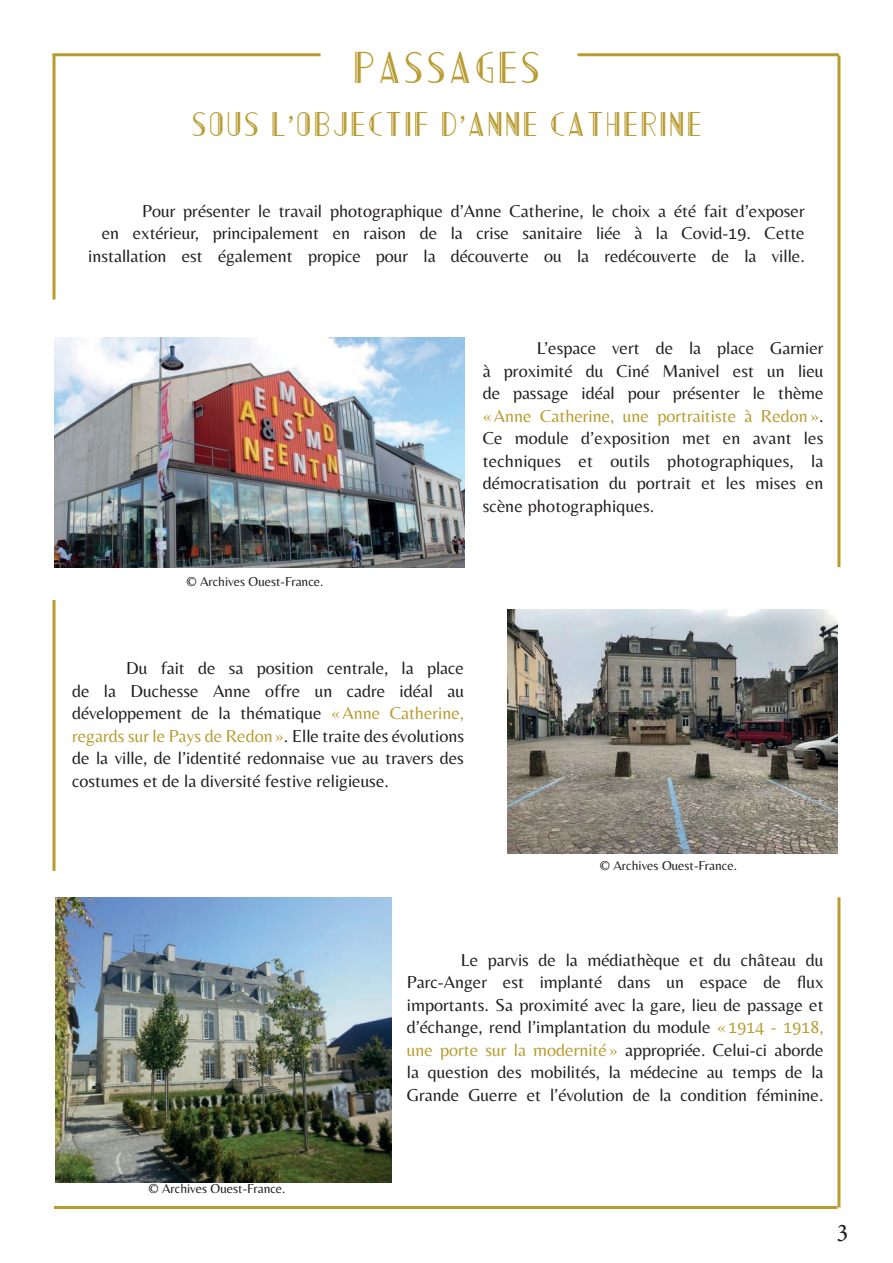
<style>
.page{position:relative;width:893px;height:1263px;background:#fff}
.page>*{position:absolute;margin:0;border:0;box-sizing:border-box;transform-origin:0 0}
.t1{font:39px "AC Mountain";letter-spacing:.04em;color:#b99c31}
.t2{font:30px "AC Mountain";letter-spacing:.04em;color:#b99c31}
.t3{font:27px "Minion Pro";color:#231f20}
.t4{font:18px/22.5px "Belleza";color:#231f20;text-align:justify}
.t5{font:13.5px "Belleza";color:#231f20}
.s1{font-family:"Belleza"}
.s2{color:#b99c31}
</style>
<div class="page">
<hr style="left:54px;top:1206px;width:783px;height:3px;background:#b99c31">
<hr style="left:52px;top:53px;width:269px;height:3px;background:#b99c31">
<hr style="left:578px;top:53px;width:261px;height:3px;background:#b99c31">
<img style="left:54px;top:337px;width:410px;height:230px">
<img style="left:56px;top:897px;width:336px;height:285px">
<img style="left:507px;top:609px;width:330px;height:244px">
<svg style="left:52px;top:54px;width:4px;height:246px"></svg>
<svg style="left:52px;top:600px;width:4px;height:271px"></svg>
<hr style="left:837px;top:897px;width:3px;height:310px;background:#b99c31">
<hr style="left:837px;top:56px;width:3px;height:511px;background:#b99c31">
<h1 class="t1" style="left:352px;top:47px;width:190px">PASSAGES</h1>
<h2 class="t2" style="left:191px;top:108px;width:513px">SOUS L<span class="s1">’</span>OBJECTIF D<span class="s1">’</span>ANNE CATHERINE</h2>
<p class="t4" style="left:88px;top:199px;width:718px;text-align:right">Pour présenter le travail photographique d’Anne Catherine, le choix a été fait d’exposer<br>en extérieur, principalement en raison de la crise sanitaire liée à la Covid-19. Cette installation est également propice pour la découverte ou la redécouverte de la ville.</p>
<p class="t5" style="left:186px;top:573px;width:139px">© Archives Ouest-France.</p>
<p class="t4" style="left:483px;top:336px;width:342px;text-indent:54px">L’espace vert de la place Garnier à proximité du Ciné Manivel est un lieu de passage idéal pour présenter le thème <span class="s2">«Anne Catherine, une portraitiste à Redon »</span>.<br>Ce module d’exposition met en avant les techniques et outils photographiques, la démocratisation du portrait et les mises en scène photographiques.</p>
<p class="t4" style="left:72px;top:657px;width:393px;text-indent:54px">Du fait de sa position centrale, la place de la Duchesse Anne offre un cadre idéal au développement de la thématique <span class="s2">«Anne Catherine, regards sur le Pays de Redon »</span>. Elle traite des évolutions de la ville, de l’identité redonnaise vue au travers des costumes et de la diversité festive religieuse.</p>
<p class="t5" style="left:600px;top:857px;width:139px">© Archives Ouest-France.</p>
<p class="t4" style="left:407px;top:948px;width:418px;text-indent:54px">Le parvis de la médiathèque et du château du Parc-Anger est implanté dans un espace de flux importants. Sa proximité avec la gare, lieu de passage et d’échange, rend l’implantation du module <span class="s2">«1914 - 1918, une porte sur la modernité »</span> appropriée. Celui-ci aborde la question des mobilités, la médecine au temps de la Grande Guerre et l’évolution de la condition féminine.</p>
<p class="t5" style="left:148px;top:1181px;width:139px">© Archives Ouest-France.</p>
<h3 class="t3" style="left:836px;top:1210px;width:15px">3</h3>
</div>
